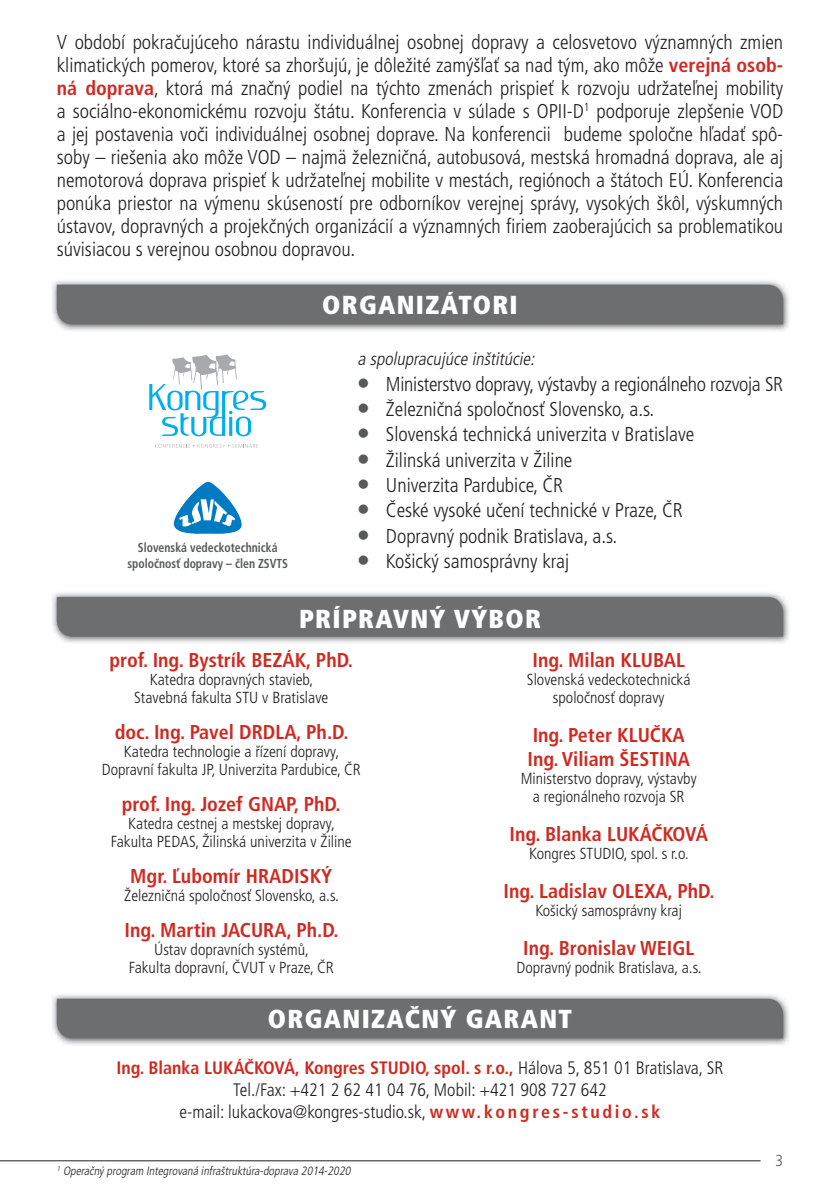
<style>
.page{position:relative;width:840px;height:1191px;background:#fff}
.page>*{position:absolute;margin:0;border:0;box-sizing:border-box;transform-origin:0 0}
.t1{font:900 condensed 26px "Frutiger CE";letter-spacing:.05em;color:#fff}
.t2{font:300 condensed 20px/23px "Frutiger CE";color:#231f20;text-align:justify}
.t3{font:700 condensed 20px/24px "Frutiger CE";color:#cf2a22}
.t4{font:300 condensed 18px/22px "Frutiger CE";color:#231f20;text-align:center}
.t5{font:italic 300 condensed 18px "Frutiger CE";color:#231f20}
.t6{font:300 condensed 16px/18px "Frutiger CE";color:#231f20;text-align:center}
.t7{font:300 condensed 16px "Frutiger CE";color:#58595b}
.t8{font:700 condensed 13px/16px "Frutiger CE";color:#58595b;text-align:center;scale:.9 1}
.t9{font:italic 300 condensed 12px "Frutiger CE";color:#231f20}
.s1{font-weight:700;color:#cf2a22}
.s2{color:#58595b}
</style>
<div class="page">
<img style="left:52px;top:280px;width:737px;height:51px">
<div style="left:57px;top:285px;width:725px;height:39px;background:#6d6e70"></div>
<img style="left:52px;top:592px;width:737px;height:51px">
<div style="left:57px;top:597px;width:725px;height:39px;background:#6d6e70"></div>
<img style="left:52px;top:994px;width:737px;height:51px">
<div style="left:57px;top:998px;width:725px;height:40px;background:#6d6e70"></div>
<svg style="left:149px;top:354px;width:117px;height:82px"></svg>
<svg style="left:155px;top:443px;width:103px;height:5px"></svg>
<svg style="left:174px;top:482px;width:67px;height:52px"></svg>
<hr style="left:0;top:1160px;width:760px;height:1px;background:#231f20">
<p class="t2" style="left:57px;top:32px;width:727px">V období pokračujúceho nárastu individuálnej osobnej dopravy a celosvetovo významných zmien klimatických pomerov, ktoré sa zhoršujú, je dôležité zamýšľať sa nad tým, ako môže <span class="s1">verejná osob&shy;ná doprava</span>, ktorá má značný podiel na týchto zmenách prispieť k rozvoju udržateľnej mobility a sociálno-ekonomickému rozvoju štátu. Konferencia v súlade s OPII-D<sup>1</sup> podporuje zlepšenie VOD a jej postavenia voči individuálnej osobnej doprave. Na konferencii budeme spoločne hľadať spô&shy;soby – riešenia ako môže VOD – najmä železničná, autobusová, mestská hromadná doprava, ale aj nemotorová doprava prispieť k udržateľnej mobilite v mestách, regiónoch a štátoch EÚ. Konferencia ponúka priestor na výmenu skúseností pre odborníkov verejnej správy, vysokých škôl, výskumných ústavov, dopravných a projekčných organizácií a významných firiem zaoberajúcich sa problematikou súvisiacou s verejnou osobnou dopravou.</p>
<p class="t8" style="left:127px;top:540px;width:180px">Slovenská vedeckotechnická spoločnosť dopravy – člen ZSVTS</p>
<h1 class="t1" style="left:322px;top:293px;width:197px">ORGANIZÁTORI</h1>
<p class="t5" style="left:357px;top:350px;width:182px">a spolupracujúce inštitúcie:</p>
<p class="t2" style="left:357px;top:373px;width:427px"><span class="s2">●</span> Ministerstvo dopravy, výstavby a regionálneho rozvoja SR</p>
<p class="t2" style="left:357px;top:399px;width:298px"><span class="s2">●</span> Železničná spoločnosť Slovensko, a.s.</p>
<p class="t2" style="left:357px;top:424px;width:338px"><span class="s2">●</span> Slovenská technická univerzita v Bratislave</p>
<p class="t2" style="left:357px;top:449px;width:216px"><span class="s2">●</span> Žilinská univerzita v Žiline</p>
<p class="t2" style="left:357px;top:474px;width:207px"><span class="s2">●</span> Univerzita Pardubice, ČR</p>
<p class="t2" style="left:357px;top:500px;width:327px"><span class="s2">●</span> České vysoké učení technické v Praze, ČR</p>
<p class="t2" style="left:357px;top:525px;width:261px"><span class="s2">●</span> Dopravný podnik Bratislava, a.s.</p>
<p class="t2" style="left:357px;top:550px;width:213px"><span class="s2">●</span> Košický samosprávny kraj</p>
<h1 class="t1" style="left:299px;top:606px;width:243px">PRÍPRAVNÝ VÝBOR</h1>
<p class="t3" style="left:109px;top:649px;width:245px">prof. Ing. Bystrík BEZÁK, PhD.</p>
<p class="t6" style="left:134px;top:671px;width:196px">Katedra dopravných stavieb,<br>Stavebná fakulta STU v Bratislave</p>
<p class="t3" style="left:115px;top:721px;width:235px">doc. Ing. Pavel DRDLA, Ph.D.</p>
<p class="t6" style="left:102px;top:743px;width:260px">Katedra technologie a řízení dopravy,<br>Dopravní fakulta JP, Univerzita Pardubice, ČR</p>
<p class="t3" style="left:122px;top:793px;width:220px">prof. Ing. Jozef GNAP, PhD.</p>
<p class="t6" style="left:111px;top:815px;width:242px">Katedra cestnej a mestskej dopravy,<br>Fakulta PEDAS, Žilinská univerzita v Žiline</p>
<p class="t3" style="left:130px;top:865px;width:203px">Mgr. Ľubomír HRADISKÝ</p>
<p class="t6" style="left:124px;top:887px;width:216px">Železničná spoločnosť Slovensko, a.s.</p>
<p class="t3" style="left:125px;top:919px;width:215px">Ing. Martin JACURA, Ph.D.</p>
<p class="t6" style="left:129px;top:941px;width:206px">Ústav dopravních systémů,<br>Fakulta dopravní, ČVUT v Praze, ČR</p>
<p class="t3" style="left:532px;top:649px;width:154px">Ing. Milan KLUBAL</p>
<p class="t6" style="left:526px;top:671px;width:165px">Slovenská vedeckotechnická spoločnosť dopravy</p>
<p class="t3" style="left:527px;top:724px;width:164px">Ing. Peter KLUČKA<br>Ing. Viliam ŠESTINA</p>
<p class="t6" style="left:520px;top:770px;width:177px">Ministerstvo dopravy, výstavby a regionálneho rozvoja SR</p>
<p class="t3" style="left:509px;top:823px;width:200px">Ing. Blanka LUKÁČKOVÁ</p>
<p class="t6" style="left:529px;top:845px;width:161px">Kongres STUDIO, spol. s r.o.</p>
<p class="t3" style="left:503px;top:880px;width:212px">Ing. Ladislav OLEXA, PhD.</p>
<p class="t6" style="left:535px;top:902px;width:148px">Košický samosprávny kraj</p>
<p class="t3" style="left:523px;top:937px;width:173px">Ing. Bronislav WEIGL</p>
<p class="t6" style="left:516px;top:959px;width:186px">Dopravný podnik Bratislava, a.s.</p>
<h1 class="t1" style="left:268px;top:1006px;width:305px">ORGANIZAČNÝ GARANT</h1>
<p class="t4" style="left:116px;top:1057px;width:608px"><span class="s1">Ing. Blanka LUKÁČKOVÁ, Kongres STUDIO, spol. s r.o.,</span> Hálova 5, 851 01 Bratislava, SR<br>Tel./Fax: +421 2 62 41 04 76, Mobil: +421 908 727 642<br>e-mail: lukackova@kongres-studio.sk, <span class="s1">www.kongres-studio.sk</span></p>
<p class="t9" style="left:57px;top:1165px;width:297px"><sup>1</sup> Operačný program Integrovaná infraštruktúra-doprava 2014-2020</p>
<p class="t7" style="left:775px;top:1153px;width:9px">3</p>
</div>
